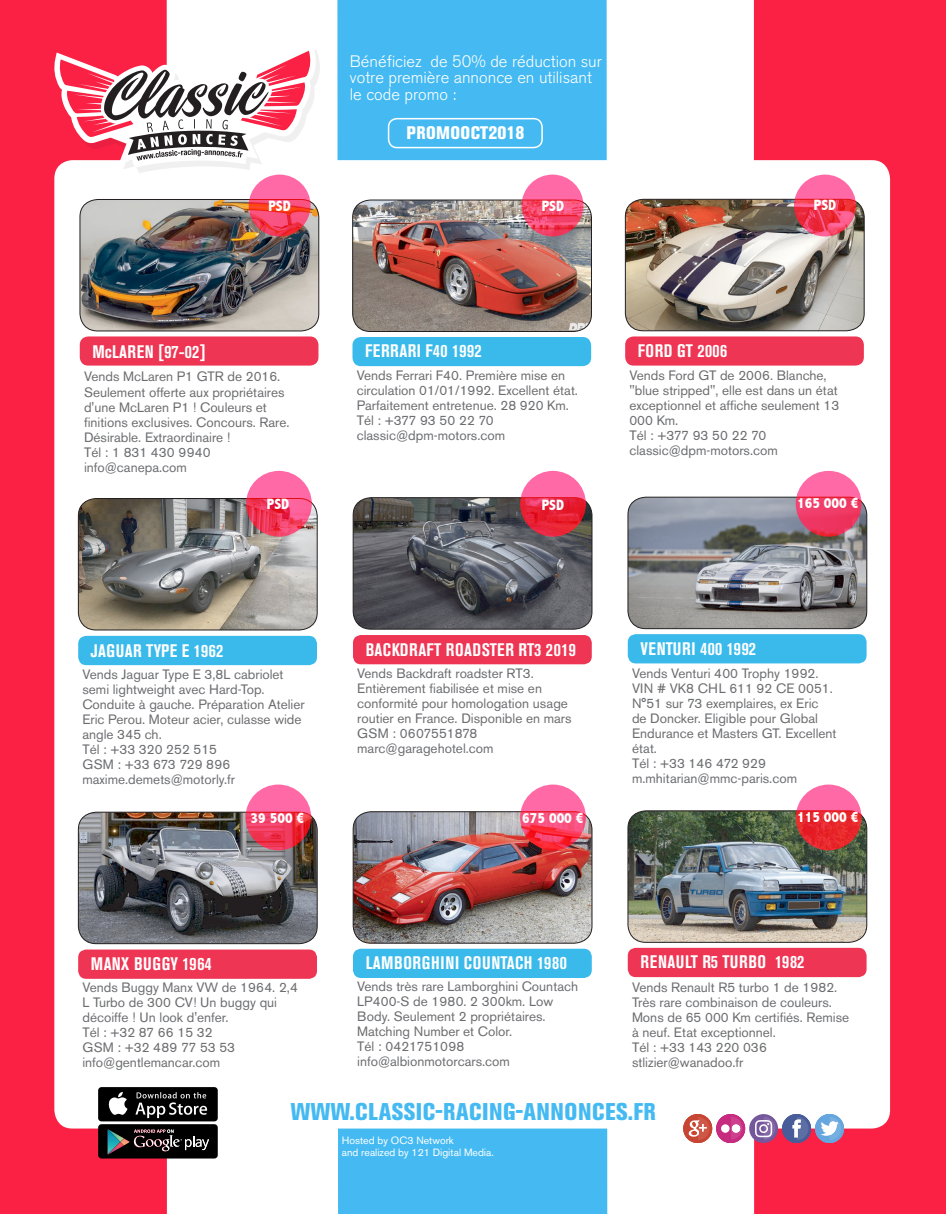
<style>
.page{position:relative;width:946px;height:1214px;background:#fa2145}
.page>*{position:absolute;margin:0;border:0;box-sizing:border-box;transform-origin:0 0}
.t1{font:800 condensed 24px "Akzidenz Grotesk BE";letter-spacing:.02em;color:#45baf2}
.t2{font:700 condensed 18px "Akzidenz Grotesk BE";letter-spacing:.02em;color:#fff}
.t3{font:800 condensed 18px "Akzidenz Grotesk BE";letter-spacing:.02em;color:#fff}
.t4{font:300 16.5px/16.5px "Akzidenz Grotesk BE";color:#fff}
.t5{font:800 condensed 15px "Abadi";color:#fff}
.t6{font:13.5px/15px "Akzidenz Grotesk BE";color:#6c6d70}
.t7{font:10.5px/12.6px "Akzidenz Grotesk BE";color:#fff}
</style>
<div class="page">
<div style="left:167px;top:0;width:587px;height:1214px;background:#fff"></div>
<div style="left:337px;top:0;width:270px;height:1214px;background:#45baf2"></div>
<div style="left:54px;top:160px;width:836px;height:968px;background:#fff;border-radius:18px"></div>
<svg style="left:54px;top:44px;width:266px;height:129px"></svg>
<div style="left:683px;top:1114px;width:29px;height:29px;background:#c74533;border-radius:50%"></div>
<svg style="left:689px;top:1117px;width:20px;height:23px"></svg>
<div style="left:716px;top:1114px;width:29px;height:29px;background:#c72b80;border-radius:50%"></div>
<div style="left:721px;top:1124px;width:9px;height:8px;background:#fff;border-radius:50%"></div>
<svg style="left:731px;top:1116px;width:11px;height:23px"></svg>
<div style="left:732px;top:1124px;width:8px;height:8px;background:#fff;border-radius:50%"></div>
<div style="left:749px;top:1114px;width:29px;height:29px;background:#75579c;border-radius:50%"></div>
<svg style="left:755px;top:1116px;width:20px;height:24px"></svg>
<div style="left:782px;top:1114px;width:29px;height:29px;background:#475c99;border-radius:50%"></div>
<svg style="left:792px;top:1117px;width:16px;height:23px"></svg>
<div style="left:815px;top:1114px;width:29px;height:29px;background:#66a6de;border-radius:50%"></div>
<svg style="left:821px;top:1117px;width:20px;height:23px"></svg>
<div style="left:388px;top:118px;width:155px;height:30px;border:2px solid #fff;border-radius:9px"></div>
<div style="left:98px;top:1087px;width:120px;height:34px;background:#000;border-radius:3px"></div>
<svg style="left:108px;top:1092px;width:19px;height:22px"></svg>
<svg style="left:135px;top:1092px;width:72px;height:26px"></svg>
<svg style="left:98px;top:1124px;width:120px;height:34px;background:#212122"></svg>
<img style="left:80px;top:199px;width:239px;height:132px">
<div style="left:80px;top:199px;width:239px;height:132px;border:1px solid #231f20;border-radius:18px"></div>
<div style="left:80px;top:336px;width:238px;height:29px;background:#ee3553;border-radius:9px"></div>
<svg style="left:249px;top:175px;width:62px;height:61px;background:#f85072"></svg>
<div style="left:352px;top:337px;width:239px;height:29px;background:#3abaeb;border-radius:9px"></div>
<img style="left:353px;top:200px;width:238px;height:131px">
<div style="left:352px;top:200px;width:240px;height:132px;border:1px solid #231f20;border-radius:18px"></div>
<svg style="left:522px;top:175px;width:61px;height:61px;background:#f8527e"></svg>
<div style="left:625px;top:336px;width:239px;height:29px;background:#ee3553;border-radius:9px"></div>
<img style="left:625px;top:199px;width:239px;height:132px">
<div style="left:625px;top:199px;width:239px;height:132px;border:1px solid #231f20;border-radius:18px"></div>
<svg style="left:794px;top:175px;width:62px;height:61px;background:#f64c72"></svg>
<div style="left:78px;top:636px;width:239px;height:29px;background:#3abaeb;border-radius:8px"></div>
<img style="left:78px;top:498px;width:239px;height:132px">
<div style="left:78px;top:498px;width:239px;height:132px;border:1px solid #231f20;border-radius:18px"></div>
<svg style="left:246px;top:471px;width:66px;height:65px;background:#f64f7d"></svg>
<div style="left:353px;top:635px;width:239px;height:29px;background:#ee3553;border-radius:8px"></div>
<img style="left:353px;top:498px;width:239px;height:131px">
<div style="left:353px;top:497px;width:239px;height:132px;border:1px solid #231f20;border-radius:18px"></div>
<svg style="left:520px;top:471px;width:66px;height:65px;background:#f03d61"></svg>
<div style="left:628px;top:634px;width:238px;height:29px;background:#3abaeb;border-radius:8px"></div>
<img style="left:628px;top:497px;width:239px;height:131px">
<div style="left:628px;top:497px;width:239px;height:132px;border:1px solid #231f20;border-radius:18px"></div>
<svg style="left:796px;top:471px;width:65px;height:65px;background:#f44a7a"></svg>
<div style="left:78px;top:949px;width:239px;height:30px;background:#ee3553;border-radius:8px"></div>
<img style="left:78px;top:812px;width:239px;height:131px">
<div style="left:78px;top:812px;width:239px;height:132px;border:1px solid #231f20;border-radius:18px"></div>
<svg style="left:245px;top:784px;width:66px;height:66px;background:#f44c75"></svg>
<div style="left:353px;top:948px;width:239px;height:30px;background:#3abaeb;border-radius:8px"></div>
<img style="left:353px;top:811px;width:239px;height:132px">
<div style="left:353px;top:811px;width:239px;height:132px;border:1px solid #231f20;border-radius:18px"></div>
<svg style="left:520px;top:784px;width:66px;height:66px;background:#fa517c"></svg>
<div style="left:628px;top:948px;width:238px;height:29px;background:#ee3553;border-radius:8px"></div>
<img style="left:628px;top:811px;width:239px;height:131px">
<div style="left:628px;top:810px;width:239px;height:132px;border:1px solid #231f20;border-radius:18px"></div>
<svg style="left:796px;top:784px;width:65px;height:66px;background:#f0405a"></svg>
<p class="t5" style="left:268px;top:197px;width:24px">PSD</p>
<p class="t4" style="left:350px;top:53px;width:254px">Bénéficiez de 50% de réduction sur votre première annonce en utilisant le code promo :</p>
<h2 class="t3" style="left:407px;top:122px;width:119px">PROMOOCT2018</h2>
<p class="t5" style="left:542px;top:197px;width:24px">PSD</p>
<p class="t5" style="left:814px;top:196px;width:24px">PSD</p>
<h2 class="t2" style="left:93px;top:341px;width:114px">McLAREN [97-02]</h2>
<p class="t6" style="left:84px;top:369px;width:207px">Vends McLaren P1 GTR de 2016.<br>Seulement offerte aux propriétaires d'une McLaren P1 ! Couleurs et finitions exclusives. Concours. Rare.<br>Désirable. Extraordinaire !<br>Tél : 1 831 430 9940 info@canepa.com</p>
<p class="t5" style="left:267px;top:495px;width:24px">PSD</p>
<h2 class="t2" style="left:365px;top:340px;width:118px">FERRARI F40 1992</h2>
<p class="t6" style="left:357px;top:368px;width:223px">Vends Ferrari F40. Première mise en circulation 01/01/1992. Excellent état.<br>Parfaitement entretenue. 28 920 Km.<br>Tél : +377 93 50 22 70 classic@dpm-motors.com</p>
<p class="t5" style="left:542px;top:496px;width:24px">PSD</p>
<h2 class="t2" style="left:638px;top:341px;width:91px">FORD GT 2006</h2>
<p class="t6" style="left:629px;top:368px;width:211px">Vends Ford GT de 2006. Blanche, "blue stripped", elle est dans un état exceptionnel et affiche seulement 13<br>000 Km.<br>Tél : +377 93 50 22 70 classic@dpm-motors.com</p>
<p class="t5" style="left:797px;top:494px;width:63px">165 000 €</p>
<h2 class="t2" style="left:91px;top:640px;width:134px">JAGUAR TYPE E 1962</h2>
<p class="t6" style="left:82px;top:666px;width:224px">Vends Jaguar Type E 3,8L cabriolet semi lightweight avec Hard-Top.<br>Conduite à gauche. Préparation Atelier<br>Eric Perou. Moteur acier, culasse wide angle 345 ch.<br>Tél : +33 320 252 515<br>GSM : +33 673 729 896 maxime.demets@motorly.fr</p>
<p class="t5" style="left:251px;top:809px;width:55px">39 500 €</p>
<h2 class="t2" style="left:91px;top:953px;width:122px">MANX BUGGY 1964</h2>
<p class="t6" style="left:82px;top:980px;width:217px">Vends Buggy Manx VW de 1964. 2,4<br>L Turbo de 300 CV! Un buggy qui décoiffe ! Un look d'enfer.<br>Tél : +32 87 66 15 32<br>GSM : +32 489 77 53 53 info@gentlemancar.com</p>
<h2 class="t2" style="left:366px;top:639px;width:212px">BACKDRAFT ROADSTER RT3 2019</h2>
<p class="t6" style="left:357px;top:665px;width:216px">Vends Backdraft roadster RT3.<br>Entièrement fiabilisée et mise en conformité pour homologation usage routier en France. Disponible en mars<br>GSM : 0607551878 marc@garagehotel.com</p>
<p class="t5" style="left:522px;top:809px;width:63px">675 000 €</p>
<h2 class="t2" style="left:640px;top:638px;width:117px">VENTURI 400 1992</h2>
<p class="t6" style="left:632px;top:666px;width:206px">Vends Venturi 400 Trophy 1992.<br>VIN # VK8 CHL 611 92 CE 0051.<br>N°51 sur 73 exemplaires, ex Eric<br>de Doncker. Eligible pour Global<br>Endurance et Masters GT. Excellent état.<br>Tél : +33 146 472 929 m.mhitarian@mmc-paris.com</p>
<p class="t5" style="left:797px;top:808px;width:63px">115 000 €</p>
<h2 class="t2" style="left:366px;top:952px;width:203px">LAMBORGHINI COUNTACH 1980</h2>
<p class="t6" style="left:357px;top:979px;width:222px">Vends très rare Lamborghini Countach<br>LP400-S de 1980. 2 300km. Low<br>Body. Seulement 2 propriétaires.<br>Matching Number et Color.<br>Tél : 0421751098 info@albionmotorcars.com</p>
<h2 class="t2" style="left:640px;top:952px;width:165px">RENAULT R5 TURBO 1982</h2>
<p class="t6" style="left:632px;top:979px;width:219px">Vends Renault R5 turbo 1 de 1982.<br>Très rare combinaison de couleurs.<br>Mons de 65 000 Km certifiés. Remise à neuf. Etat exceptionnel.<br>Tél : +33 143 220 036 stlizier@wanadoo.fr</p>
<h1 class="t1" style="left:291px;top:1097px;width:367px">WWW.CLASSIC-RACING-ANNONCES.FR</h1>
<p class="t7" style="left:342px;top:1133px;width:153px">Hosted by OC3 Network<br>and realized by 121 Digital Media.</p>
</div>
